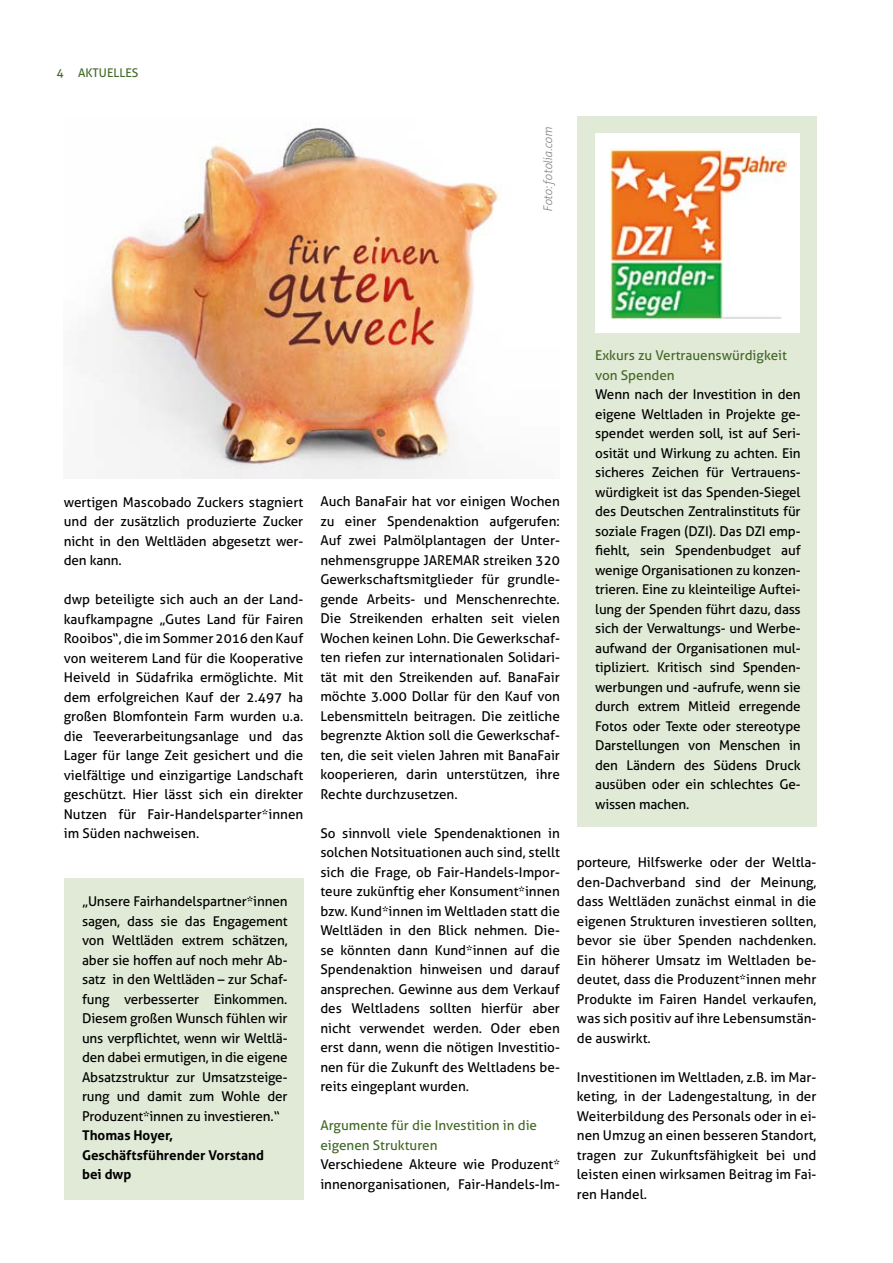
<style>
.page{position:relative;width:893px;height:1263px;background:#fff}
.page>*{position:absolute;margin:0;border:0;box-sizing:border-box;transform-origin:0 0}
.t1{font:13.5px/19.5px "Aller";color:#000;text-align:justify}
.t2{font:13.5px/19.5px "Aller";color:#436927}
.t3{font:700 13.5px/19.5px "Aller";color:#000}
.t4{font:italic 300 12px "Aller";letter-spacing:-.01em;color:#878787}
.t5{font:12px "Aller";color:#436927}
</style>
<div class="page">
<div style="left:64px;top:878px;width:239px;height:321px;background:#e1e9d7"></div>
<div style="left:577px;top:117px;width:239px;height:710px;background:#e1e9d7"></div>
<div style="left:595px;top:134px;width:205px;height:199px;background:#fff"></div>
<img style="left:609px;top:149px;width:177px;height:170px">
<img style="left:83px;top:127px;width:416px;height:351px">
<p class="t5" style="left:57px;top:66px;width:83px">4 AKTUELLES</p>
<p class="t4" style="left:541px;top:212px;width:86px;rotate:-90deg">Foto: fotolia.com</p>
<p class="t1" style="left:64px;top:492px;width:241px">wertigen Mascobado Zuckers stagniert und der zusätzlich produzierte Zucker nicht in den Weltläden abgesetzt wer&shy;den kann.</p>
<p class="t1" style="left:64px;top:589px;width:241px">dwp beteiligte sich auch an der Land&shy;kaufkampagne „Gutes Land für Fairen Rooibos“, die im Sommer 2016 den Kauf von weiterem Land für die Kooperative Heiveld in Südafrika ermöglichte. Mit dem erfolgreichen Kauf der 2.497 ha großen Blomfontein Farm wurden u.a. die Teeverarbeitungsanlage und das Lager für lange Zeit gesichert und die vielfältige und einzigartige Landschaft geschützt. Hier lässt sich ein direkter Nutzen für Fair-Handelsparter*innen im Süden nachweisen.</p>
<p class="t1" style="left:82px;top:892px;width:207px">„Unsere Fairhandelspartner*innen sagen, dass sie das Engagement von Weltläden extrem schätzen, aber sie hoffen auf noch mehr Ab&shy;satz in den Weltläden – zur Schaf&shy;fung verbesserter Einkommen.<br>Diesem großen Wunsch fühlen wir uns verpflichtet, wenn wir Weltlä&shy;den dabei ermutigen, in die eigene Absatzstruktur zur Umsatzsteige&shy;rung und damit zum Wohle der Produzent*innen zu investieren.“</p>
<p class="t3" style="left:82px;top:1126px;width:183px">Thomas Hoyer,<br>Geschäftsführender Vorstand bei dwp</p>
<p class="t1" style="left:320px;top:492px;width:241px">Auch BanaFair hat vor einigen Wochen zu einer Spendenaktion aufgerufen:<br>Auf zwei Palmölplantagen der Unter&shy;nehmensgruppe JAREMAR streiken 320<br>Gewerkschaftsmitglieder für grundle&shy;gende Arbeits- und Menschenrechte.<br>Die Streikenden erhalten seit vielen Wochen keinen Lohn. Die Gewerkschaf&shy;ten riefen zur internationalen Solidari&shy;tät mit den Streikenden auf. BanaFair möchte 3.000 Dollar für den Kauf von Lebensmitteln beitragen. Die zeitliche begrenzte Aktion soll die Gewerkschaf&shy;ten, die seit vielen Jahren mit BanaFair kooperieren, darin unterstützen, ihre Rechte durchzusetzen.</p>
<p class="t1" style="left:320px;top:823px;width:241px">So sinnvoll viele Spendenaktionen in solchen Notsituationen auch sind, stellt sich die Frage, ob Fair-Handels-Impor&shy;teure zukünftig eher Konsument*innen bzw. Kund*innen im Weltladen statt die Weltläden in den Blick nehmen. Die&shy;se könnten dann Kund*innen auf die Spendenaktion hinweisen und darauf ansprechen. Gewinne aus dem Verkauf des Weltladens sollten hierfür aber nicht verwendet werden. Oder eben erst dann, wenn die nötigen Investitio&shy;nen für die Zukunft des Weltladens be&shy;reits eingeplant wurden.</p>
<p class="t2" style="left:320px;top:1116px;width:218px">Argumente für die Investition in die eigenen Strukturen</p>
<p class="t1" style="left:320px;top:1155px;width:241px">Verschiedene Akteure wie Produzent* innenorganisationen, Fair-Handels-Im-</p>
<p class="t2" style="left:595px;top:346px;width:193px">Exkurs zu Vertrauenswürdigkeit von Spenden</p>
<p class="t1" style="left:595px;top:385px;width:207px">Wenn nach der Investition in den eigene Weltladen in Projekte ge&shy;spendet werden soll, ist auf Seri&shy;osität und Wirkung zu achten. Ein sicheres Zeichen für Vertrauens&shy;würdigkeit ist das Spenden-Siegel des Deutschen Zentralinstituts für soziale Fragen (DZI). Das DZI emp&shy;fiehlt, sein Spendenbudget auf wenige Organisationen zu konzen&shy;trieren. Eine zu kleinteilige Auftei&shy;lung der Spenden führt dazu, dass sich der Verwaltungs- und Werbe&shy;aufwand der Organisationen mul&shy;tipliziert. Kritisch sind Spenden&shy;werbungen und -aufrufe, wenn sie durch extrem Mitleid erregende Fotos oder Texte oder stereotype Darstellungen von Menschen in den Ländern des Südens Druck ausüben oder ein schlechtes Ge&shy;wissen machen.</p>
<p class="t1" style="left:577px;top:852px;width:241px">porteure, Hilfswerke oder der Weltla&shy;den-Dachverband sind der Meinung, dass Weltläden zunächst einmal in die eigenen Strukturen investieren sollten, bevor sie über Spenden nachdenken.<br>Ein höherer Umsatz im Weltladen be&shy;deutet, dass die Produzent*innen mehr Produkte im Fairen Handel verkaufen, was sich positiv auf ihre Lebensumstän&shy;de auswirkt.</p>
<p class="t1" style="left:577px;top:1067px;width:241px">Investitionen im Weltladen, z.B. im Mar&shy;keting, in der Ladengestaltung, in der Weiterbildung des Personals oder in ei&shy;nen Umzug an einen besseren Standort, tragen zur Zukunftsfähigkeit bei und leisten einen wirksamen Beitrag im Fai&shy;ren Handel.</p>
</div>
